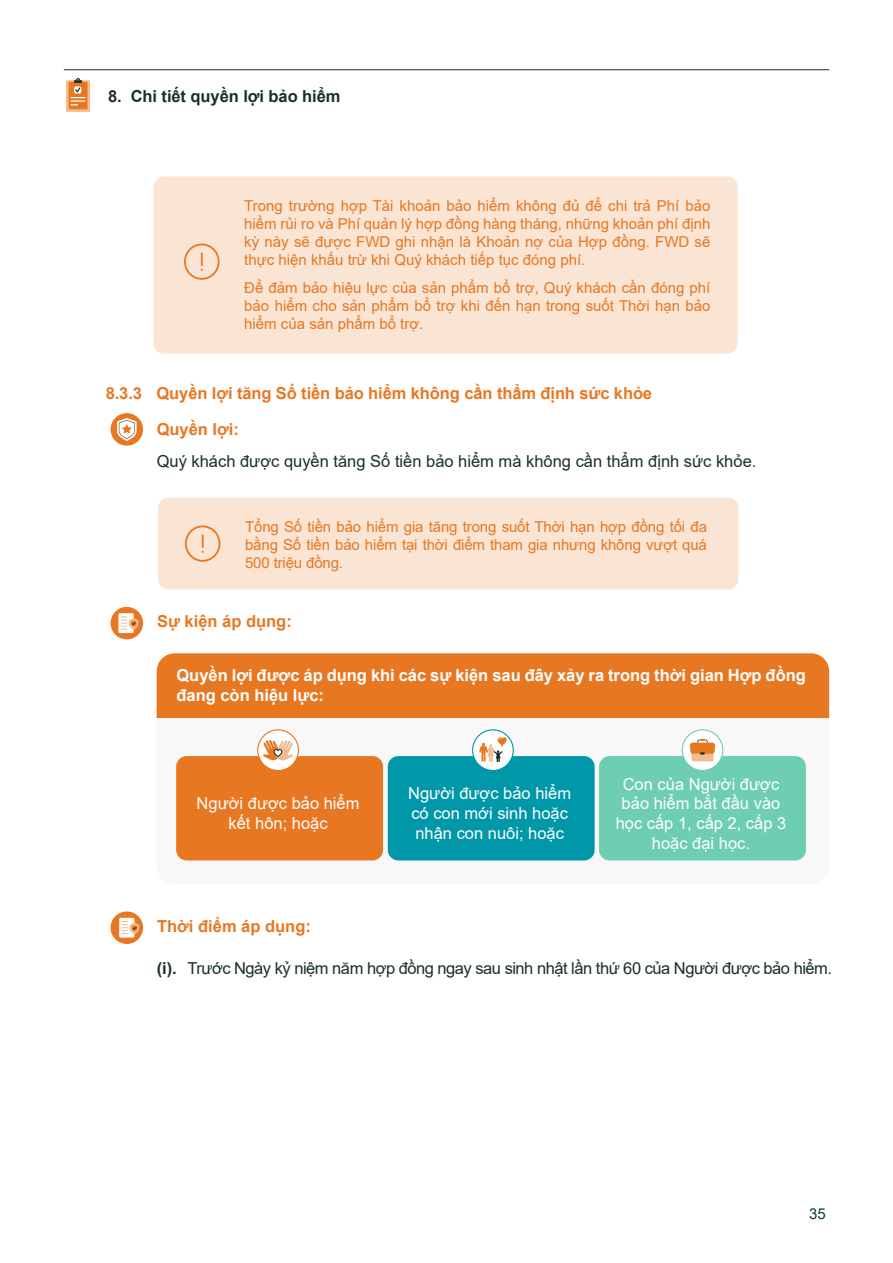
<style>
.page{position:relative;width:893px;height:1263px;background:#fff}
.page>*{position:absolute;margin:0;border:0;box-sizing:border-box;transform-origin:0 0}
.t1{font:16.5px/19.8px "Arial";color:#fff;text-align:center}
.t2{font:700 16.5px "Arial";letter-spacing:-.005em;color:#e87722}
.t3{font:700 16.5px/19.8px "Arial";color:#fff}
.t4{font:16.5px "Arial";letter-spacing:-.03em;color:#183028}
.t5{font:16.5px "Arial";color:#183028}
.t6{font:700 16.5px "Arial";letter-spacing:-.005em;color:#183028}
.t7{font:15px/18px "Arial";color:#e87722;text-align:justify}
.t8{font:15px "Arial";color:#0b3b32}
.s1{font-weight:700}
</style>
<div class="page">
<div style="left:157px;top:653px;width:672px;height:231px;background:#f8f8f8;border-radius:18px"></div>
<div style="left:157px;top:653px;width:672px;height:65px;background:#e87722"></div>
<hr style="left:64px;top:69px;width:765px;height:1px;background:#183028">
<svg style="left:66px;top:78px;width:24px;height:34px"></svg>
<div style="left:153px;top:176px;width:585px;height:178px;background:#fae4d3;border-radius:11px"></div>
<svg style="left:184px;top:244px;width:36px;height:36px"></svg>
<div style="left:158px;top:498px;width:580px;height:91px;background:#fae4d3;border-radius:11px"></div>
<svg style="left:185px;top:525px;width:35px;height:37px"></svg>
<div style="left:111px;top:413px;width:32px;height:33px;background:#e87722;border-radius:50%"></div>
<svg style="left:117px;top:418px;width:20px;height:23px"></svg>
<div style="left:111px;top:607px;width:32px;height:32px;background:#e87722;border-radius:50%"></div>
<div style="left:111px;top:911px;width:32px;height:33px;background:#e87722;border-radius:50%"></div>
<div style="left:118px;top:613px;width:16px;height:20px;background:#fff"></div>
<svg style="left:121px;top:616px;width:17px;height:13px"></svg>
<div style="left:176px;top:756px;width:207px;height:104px;background:#e87722;border-radius:11px"></div>
<div style="left:388px;top:756px;width:207px;height:104px;background:#0097a9;border-radius:11px"></div>
<div style="left:599px;top:756px;width:207px;height:104px;background:#6eceb2;border-radius:11px"></div>
<svg style="left:257px;top:729px;width:42px;height:42px"></svg>
<svg style="left:682px;top:729px;width:41px;height:42px"></svg>
<svg style="left:472px;top:729px;width:42px;height:42px"></svg>
<svg style="left:263px;top:740px;width:30px;height:21px"></svg>
<svg style="left:479px;top:737px;width:28px;height:25px"></svg>
<svg style="left:690px;top:739px;width:25px;height:22px"></svg>
<div style="left:119px;top:918px;width:15px;height:19px;background:#fff"></div>
<svg style="left:122px;top:921px;width:17px;height:13px"></svg>
<p class="t6" style="left:108px;top:84px;width:234px">8. Chi tiết quyền lợi bảo hiểm</p>
<p class="t7" style="left:244px;top:196px;width:468px">Trong trường hợp Tài khoản bảo hiểm không đủ để chi trả Phí bảo hiểm rủi ro và Phí quản lý hợp đồng hàng tháng, những khoản phí định kỳ này sẽ được FWD ghi nhận là Khoản nợ của Hợp đồng. FWD sẽ thực hiện khấu trừ khi Quý khách tiếp tục đóng phí.</p>
<p class="t7" style="left:244px;top:279px;width:468px">Để đảm bảo hiệu lực của sản phẩm bổ trợ, Quý khách cần đóng phí bảo hiểm cho sản phẩm bổ trợ khi đến hạn trong suốt Thời hạn bảo hiểm của sản phẩm bổ trợ.</p>
<p class="t2" style="left:106px;top:381px;width:548px">8.3.3 Quyền lợi tăng Số tiền bảo hiểm không cần thẩm định sức khỏe</p>
<p class="t2" style="left:157px;top:418px;width:84px">Quyền lợi:</p>
<p class="t5" style="left:157px;top:450px;width:601px">Quý khách được quyền tăng Số tiền bảo hiểm mà không cần thẩm định sức khỏe.</p>
<p class="t7" style="left:245px;top:518px;width:463px">Tổng Số tiền bảo hiểm gia tăng trong suốt Thời hạn hợp đồng tối đa bằng Số tiền bảo hiểm tại thời điểm tham gia nhưng không vượt quá 500 triệu đồng.</p>
<p class="t2" style="left:157px;top:609px;width:136px">Sự kiện áp dụng:</p>
<p class="t3" style="left:176px;top:666px;width:631px">Quyền lợi được áp dụng khi các sự kiện sau đây xảy ra trong thời gian Hợp đồng đang còn hiệu lực:</p>
<p class="t1" style="left:197px;top:793px;width:164px">Người được bảo hiểm kết hôn; hoặc</p>
<p class="t1" style="left:408px;top:784px;width:164px;text-align:left">Người được bảo hiểm có con mới sinh hoặc nhận con nuôi; hoặc</p>
<p class="t1" style="left:616px;top:774px;width:172px">Con của Người được bảo hiểm bắt đầu vào học cấp 1, cấp 2, cấp 3 hoặc đại học.</p>
<p class="t2" style="left:157px;top:914px;width:155px">Thời điểm áp dụng:</p>
<p class="t4" style="left:157px;top:957px;width:677px"><span class="s1">(i).</span> Trước Ngày kỷ niệm năm hợp đồng ngay sau sinh nhật lần thứ 60 của Người được bảo hiểm.</p>
<p class="t8" style="left:809px;top:1203px;width:18px">35</p>
</div>
